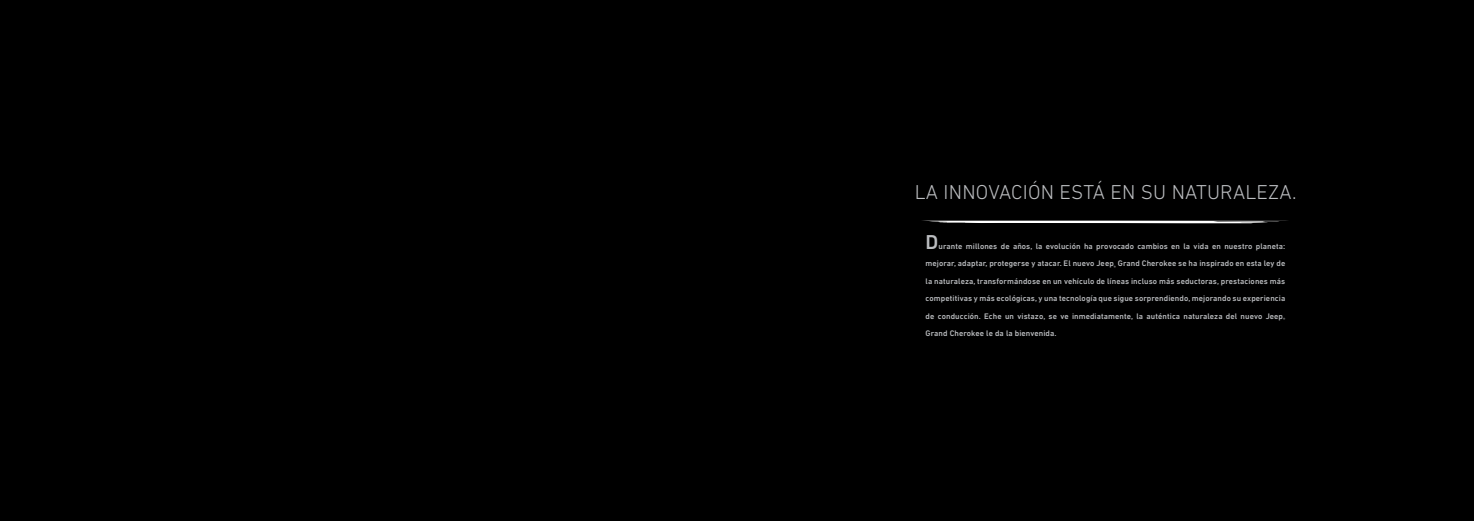
<style>
.page{position:relative;width:1474px;height:521px;background:#fff}
.page>*{position:absolute;margin:0;border:0;box-sizing:border-box;transform-origin:0 0}
.t1{font:300 20.47px "DIN Next LT Pro";letter-spacing:.01em;color:#bbbdc0}
.t2{font:500 20.47px "DIN Next LT Pro";color:#bbbdc0}
.t3{font:500 8.22px/17.5px "DIN Next LT Pro";letter-spacing:.01em;color:#bbbdc0;text-align:justify}
</style>
<div class="page">
<div style="left:0;top:0;width:1473px;height:521px;background:#000"></div>
<svg style="left:914px;top:220px;width:375px;height:3px"></svg>
<h1 class="t1" style="left:915px;top:180px;width:383px">LA INNOVACIÓN ESTÁ EN SU NATURALEZA.</h1>
<h1 class="t2" style="left:925px;top:230px;width:14px">D</h1>
<p class="t3" style="left:925px;top:237px;width:361px;text-indent:13px">urante millones de años, la evolución ha provocado cambios en la vida en nuestro planeta: mejorar, adaptar, protegerse y atacar. El nuevo Jeep<sub>®</sub> Grand Cherokee se ha inspirado en esta ley de la naturaleza, transformándose en un vehículo de líneas incluso más seductoras, prestaciones más competitivas y más ecológicas, y una tecnología que sigue sorprendiendo, mejorando su experiencia de conducción. Eche un vistazo, se ve inmediatamente, la auténtica naturaleza del nuevo Jeep<sub>® </sub>Grand Cherokee le da la bienvenida.</p>
</div>
